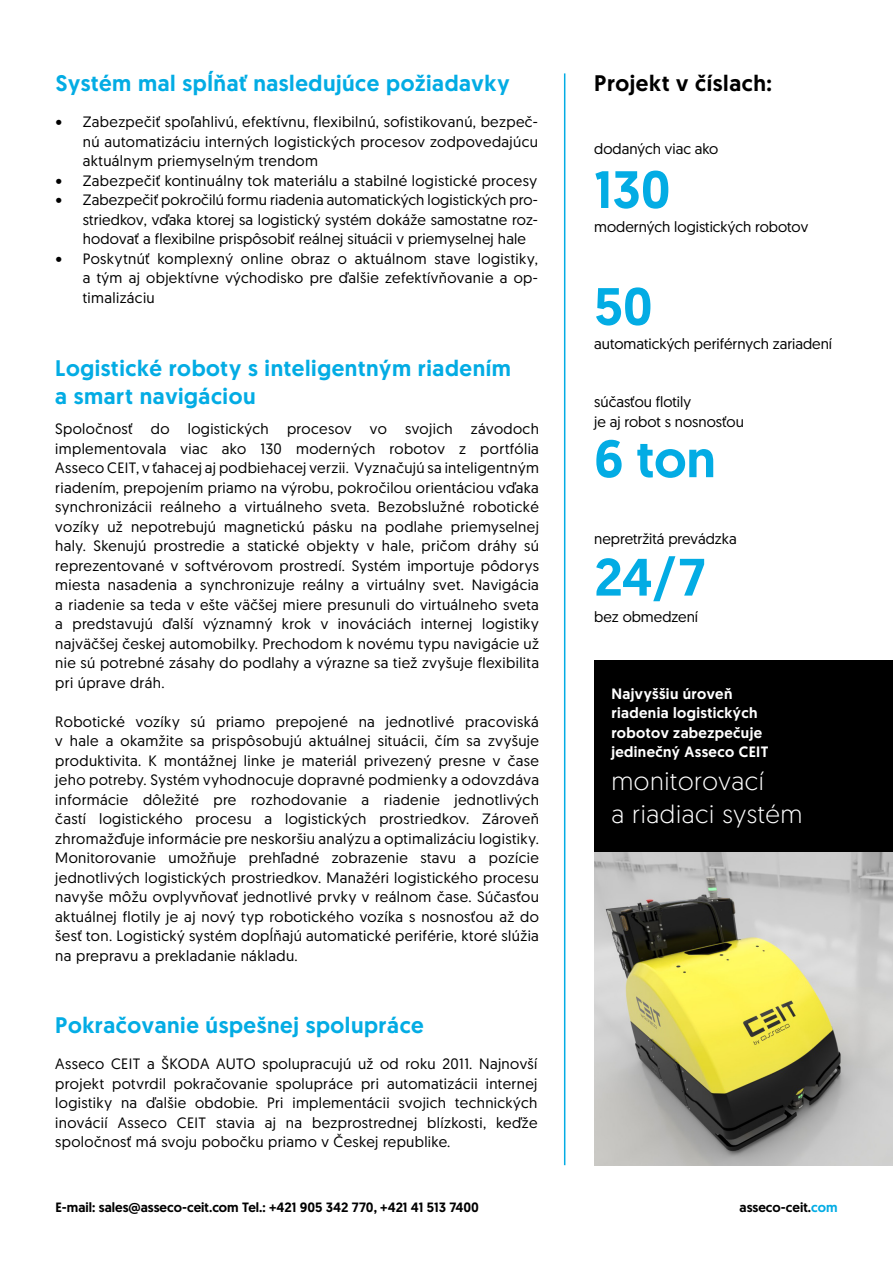
<style>
.page{position:relative;width:893px;height:1263px;background:#fff}
.page>*{position:absolute;margin:0;border:0;box-sizing:border-box;transform-origin:0 0}
.t1{font:500 52.5px "Geomanist";color:#03ace4}
.t2{font:300 25.5px/33px "Geomanist";letter-spacing:.025em;color:#fff}
.t3{font:500 22.5px/28.5px "Geomanist";letter-spacing:.025em;color:#03ace4}
.t4{font:500 22.5px "Geomanist";letter-spacing:.025em;color:#000}
.t5{font:15px/19.5px "Geomanist";letter-spacing:.025em;color:#000;text-align:justify}
.t6{font:15px/19.5px "Geomanist";color:#000}
.t7{font:500 15px/19.5px "Geomanist";letter-spacing:.025em;color:#fff}
.t8{font:500 13.5px "Geomanist";color:#000}
.s1{color:#03ace4}
</style>
<div class="page">
<div style="left:594px;top:660px;width:299px;height:193px;background:#000"></div>
<hr style="left:564px;top:73px;width:1px;height:1092px;background:#03ace4">
<img style="left:594px;top:853px;width:299px;height:312px">
<h3 class="t3" style="left:56px;top:69px;width:455px">Systém mal spĺňať nasledujúce požiadavky</h3>
<p class="t5" style="left:83px;top:112px;width:457px;text-indent:-27px">• Zabezpečiť spoľahlivú, efektívnu, flexibilnú, sofistikovanú, bezpeč&shy;nú automatizáciu interných logistických procesov zodpovedajúcu aktuálnym priemyselným trendom</p>
<p class="t5" style="left:56px;top:170px;width:483px">• Zabezpečiť kontinuálny tok materiálu a stabilné logistické procesy</p>
<p class="t5" style="left:83px;top:190px;width:457px;text-indent:-27px">• Zabezpečiť pokročilú formu riadenia automatických logistických pro&shy;striedkov, vďaka ktorej sa logistický systém dokáže samostatne roz&shy;hodovať a flexibilne prispôsobiť reálnej situácii v priemyselnej hale</p>
<p class="t5" style="left:83px;top:248px;width:457px;text-indent:-27px">• Poskytnúť komplexný online obraz o aktuálnom stave logistiky, a tým aj objektívne východisko pre ďalšie zefektívňovanie a op&shy;timalizáciu</p>
<h3 class="t3" style="left:55px;top:353px;width:457px">Logistické roboty s inteligentným riadením a smart navigáciou</h3>
<p class="t5" style="left:55px;top:419px;width:485px">Spoločnosť do logistických procesov vo svojich závodoch implementovala viac ako 130 moderných robotov z portfólia Asseco CEIT, v ťahacej aj podbiehacej verzii. Vyznačujú sa inteligentným riadením, prepojením priamo na výrobu, pokročilou orientáciou vďaka synchronizácii reálneho a virtuálneho sveta. Bezobslužné robotické vozíky už nepotrebujú magnetickú pásku na podlahe priemyselnej haly. Skenujú prostredie a statické objekty v hale, pričom dráhy sú reprezentované v softvérovom prostredí. Systém importuje pôdorys miesta nasadenia a synchronizuje reálny a virtuálny svet. Navigácia a riadenie sa teda v ešte väčšej miere presunuli do virtuálneho sveta a predstavujú ďalší významný krok v inováciách internej logistiky najväčšej českej automobilky. Prechodom k novému typu navigácie už nie sú potrebné zásahy do podlahy a výrazne sa tiež zvyšuje flexibilita pri úprave dráh.</p>
<p class="t5" style="left:55px;top:711px;width:485px">Robotické vozíky sú priamo prepojené na jednotlivé pracoviská v hale a okamžite sa prispôsobujú aktuálnej situácii, čím sa zvyšuje produktivita. K montážnej linke je materiál privezený presne v čase jeho potreby. Systém vyhodnocuje dopravné podmienky a odovzdáva informácie dôležité pre rozhodovanie a riadenie jednotlivých častí logistického procesu a logistických prostriedkov. Zároveň zhromažďuje informácie pre neskoršiu analýzu a optimalizáciu logistiky.<br>Monitorovanie umožňuje prehľadné zobrazenie stavu a pozície jednotlivých logistických prostriedkov. Manažéri logistického procesu navyše môžu ovplyvňovať jednotlivé prvky v reálnom čase. Súčasťou aktuálnej flotily je aj nový typ robotického vozíka s nosnosťou až do šesť ton. Logistický systém dopĺňajú automatické periférie, ktoré slúžia na prepravu a prekladanie nákladu.</p>
<h3 class="t3" style="left:55px;top:1011px;width:370px">Pokračovanie úspešnej spolupráce</h3>
<p class="t5" style="left:55px;top:1054px;width:484px">Asseco CEIT a ŠKODA AUTO spolupracujú už od roku 2011. Najnovší projekt potvrdil pokračovanie spolupráce pri automatizácii internej logistiky na ďalšie obdobie. Pri implementácii svojich technických inovácií Asseco CEIT stavia aj na bezprostrednej blízkosti, keďže spoločnosť má svoju pobočku priamo v Českej republike.</p>
<h3 class="t4" style="left:594px;top:68px;width:179px">Projekt v číslach:</h3>
<p class="t6" style="left:594px;top:138px;width:126px">dodaných viac ako</p>
<h1 class="t1" style="left:594px;top:155px;width:78px">130</h1>
<p class="t6" style="left:594px;top:216px;width:216px">moderných logistických robotov</p>
<h1 class="t1" style="left:594px;top:272px;width:60px">50</h1>
<p class="t6" style="left:594px;top:333px;width:239px">automatických periférnych zariadení</p>
<p class="t6" style="left:594px;top:392px;width:151px">súčasťou flotily<br>je aj robot s nosnosťou</p>
<h1 class="t1" style="left:594px;top:424px;width:123px">6 ton</h1>
<p class="t6" style="left:594px;top:528px;width:144px">nepretržitá prevádzka</p>
<h1 class="t1" style="left:594px;top:542px;width:113px">24/7</h1>
<p class="t6" style="left:594px;top:606px;width:105px">bez obmedzení</p>
<p class="t7" style="left:611px;top:684px;width:159px">Najvyššiu úroveň riadenia logistických robotov zabezpečuje jedinečný Asseco CEIT</p>
<h2 class="t2" style="left:611px;top:764px;width:193px">monitorovací<br>a riadiaci systém</h2>
<p class="t8" style="left:55px;top:1198px;width:425px">E-mail: sales@asseco-ceit.com Tel.: +421 905 342 770, +421 41 513 7400</p>
<p class="t8" style="left:740px;top:1198px;width:99px">asseco-ceit.<span class="s1">com</span></p>
</div>
